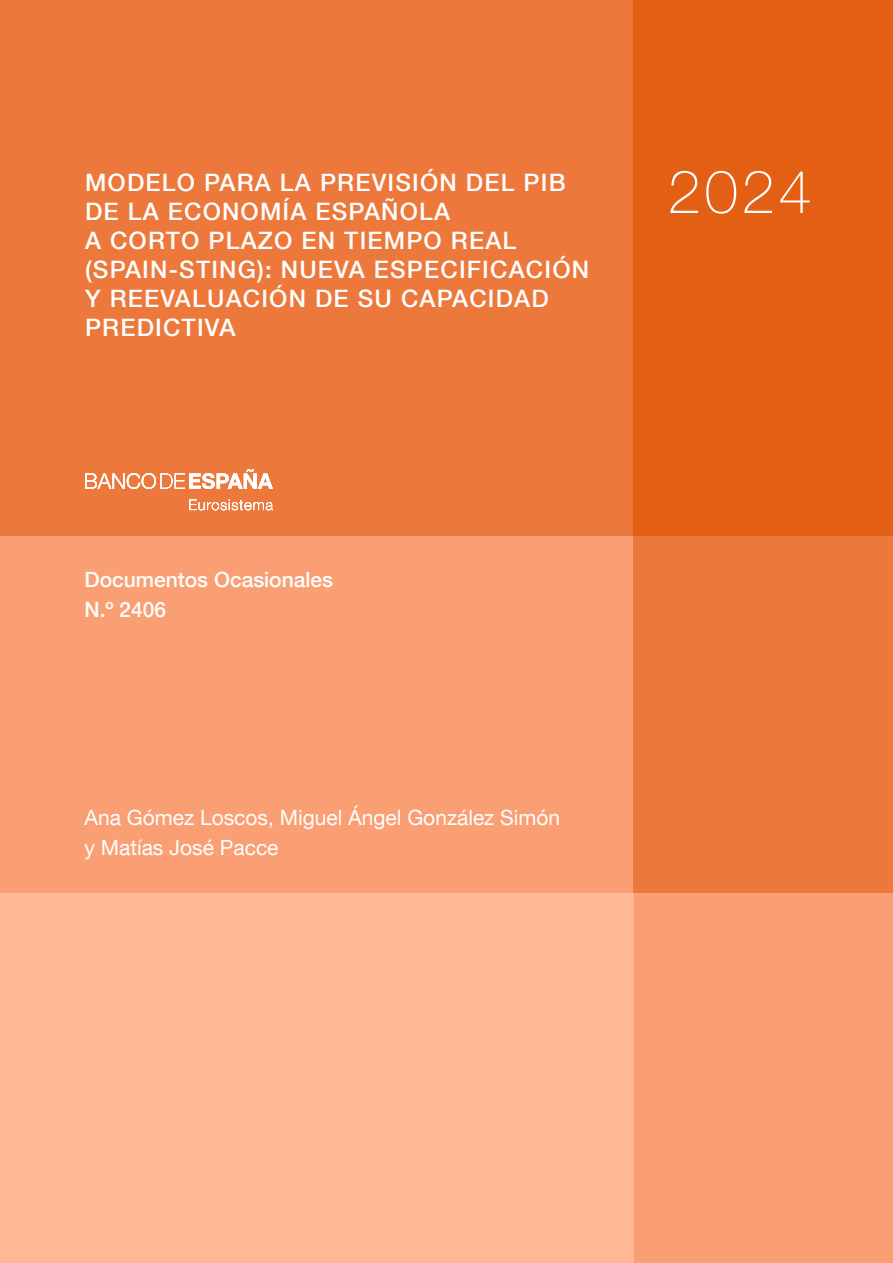
<style>
.page{position:relative;width:893px;height:1263px;background:#fff}
.page>*{position:absolute;margin:0;border:0;box-sizing:border-box;transform-origin:0 0}
.Año_DO_Portada{font:100 60px "Bd E Neue Helvetica";color:#fff}
.Título_DO_Portada{font:500 24px/28.8px "Bd E Neue Helvetica";letter-spacing:.05em;color:#fff}
.Autores_DO_Portada{font:21px/30px "Bd E Neue Helvetica";color:#fff}
.Número_DO_Portada{font:500 21px/30px "Bd E Neue Helvetica";color:#fff}
</style>
<div class="page">
<div style="left:0;top:0;width:634px;height:536px;background:#ec783c"></div>
<div style="left:634px;top:0;width:259px;height:536px;background:#e25f14"></div>
<div style="left:0;top:536px;width:634px;height:357px;background:#fa9f74"></div>
<div style="left:634px;top:536px;width:259px;height:357px;background:#ec783c"></div>
<div style="left:634px;top:893px;width:259px;height:370px;background:#fa9f74"></div>
<div style="left:0;top:893px;width:634px;height:370px;background:#ffb795"></div>
<svg style="left:85px;top:469px;width:188px;height:41px"></svg>
<h1 class="Título_DO_Portada" style="left:85px;top:168px;width:506px">MODELO PARA LA PREVISIÓN DEL PIB<br>DE LA ECONOMÍA ESPAÑOLA<br>A CORTO PLAZO EN TIEMPO REAL (SPAIN-STING): NUEVA ESPECIFICACIÓN<br>Y REEVALUACIÓN DE SU CAPACIDAD<br>PREDICTIVA</h1>
<p class="Año_DO_Portada" style="left:668px;top:156px;width:146px">2024</p>
<p class="Número_DO_Portada" style="left:85px;top:564px;width:250px">Documentos Ocasionales<br>N.º 2406</p>
<p class="Autores_DO_Portada" style="left:85px;top:802px;width:477px">Ana Gómez Loscos, Miguel Ángel González Simón y Matías José Pacce</p>
</div>
